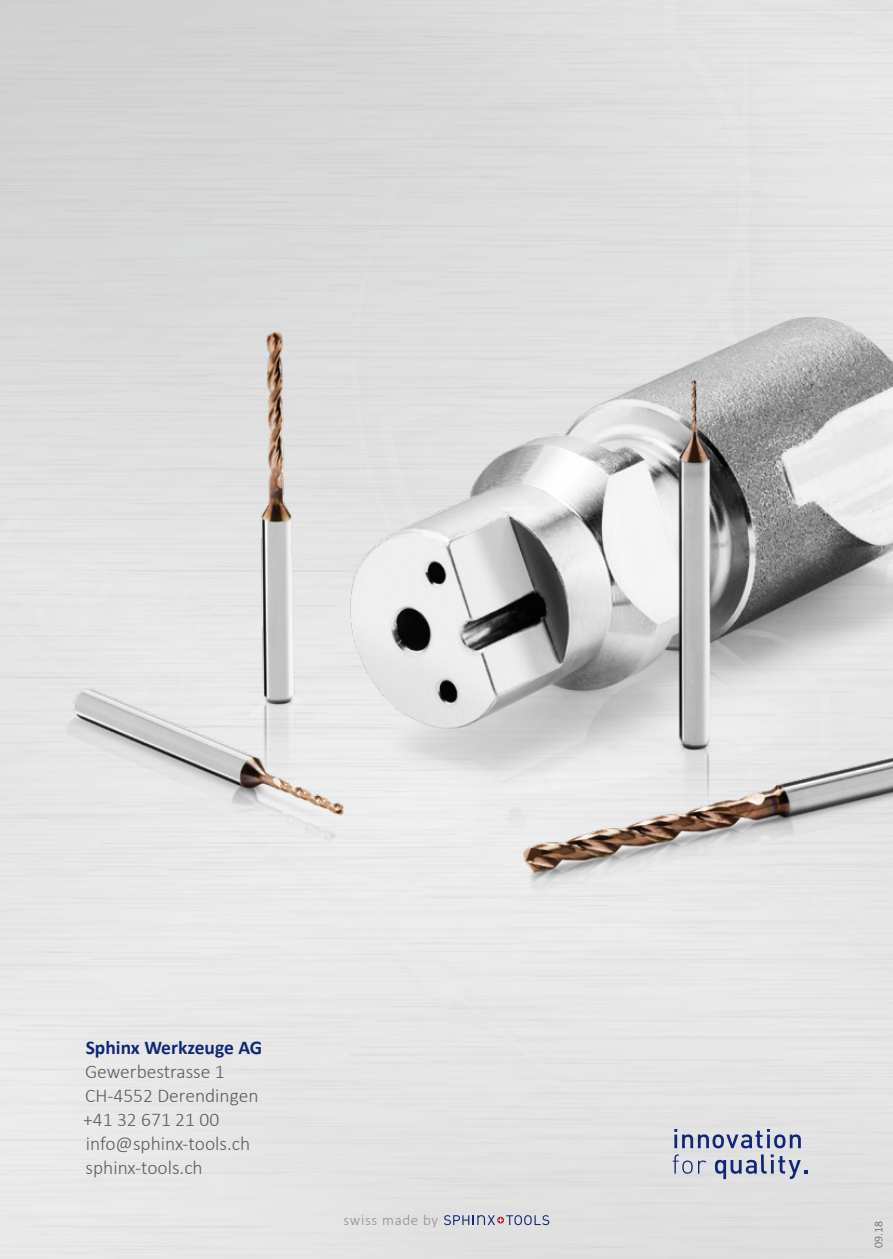
<style>
.page{position:relative;width:893px;height:1259px;background:#fff}
.page>*{position:absolute;margin:0;border:0;box-sizing:border-box;transform-origin:0 0}
.t1{font:300 19.5px/24px "Calibri";color:#5d5d5c}
.t2{font:700 19.5px "Calibri";color:#102779}
.t3{font:300 15px "Calibri";letter-spacing:.045em;color:#8f8f8f}
.t4{font:300 12px "Calibri";color:#5d5d5c}
</style>
<div class="page">
<div style="left:0;top:1115px;width:893px;height:144px;background:#e3e3e3"></div>
<div style="left:0;top:0;width:893px;height:1115px;background:#000;opacity:.2"></div>
<svg style="left:444px;top:1215px;width:105px;height:10px"></svg>
<svg style="left:674px;top:1129px;width:127px;height:19px;background:#a2a9c2"></svg>
<svg style="left:673px;top:1154px;width:33px;height:19px"></svg>
<svg style="left:715px;top:1154px;width:93px;height:25px;background:#aeb3c7"></svg>
<img style="left:51px;top:264px;width:842px;height:693px">
<p class="t2" style="left:86px;top:1034px;width:178px">Sphinx Werkzeuge AG</p>
<p class="t1" style="left:83px;top:1058px;width:177px">Gewerbestrasse 1<br>CH-4552 Derendingen +41 32 671 21 00 info@sphinx-tools.ch sphinx-tools.ch</p>
<p class="t3" style="left:344px;top:1211px;width:96px">swiss made by</p>
<p class="t4" style="left:871px;top:1247px;width:29px;rotate:-90deg">09.18</p>
</div>
